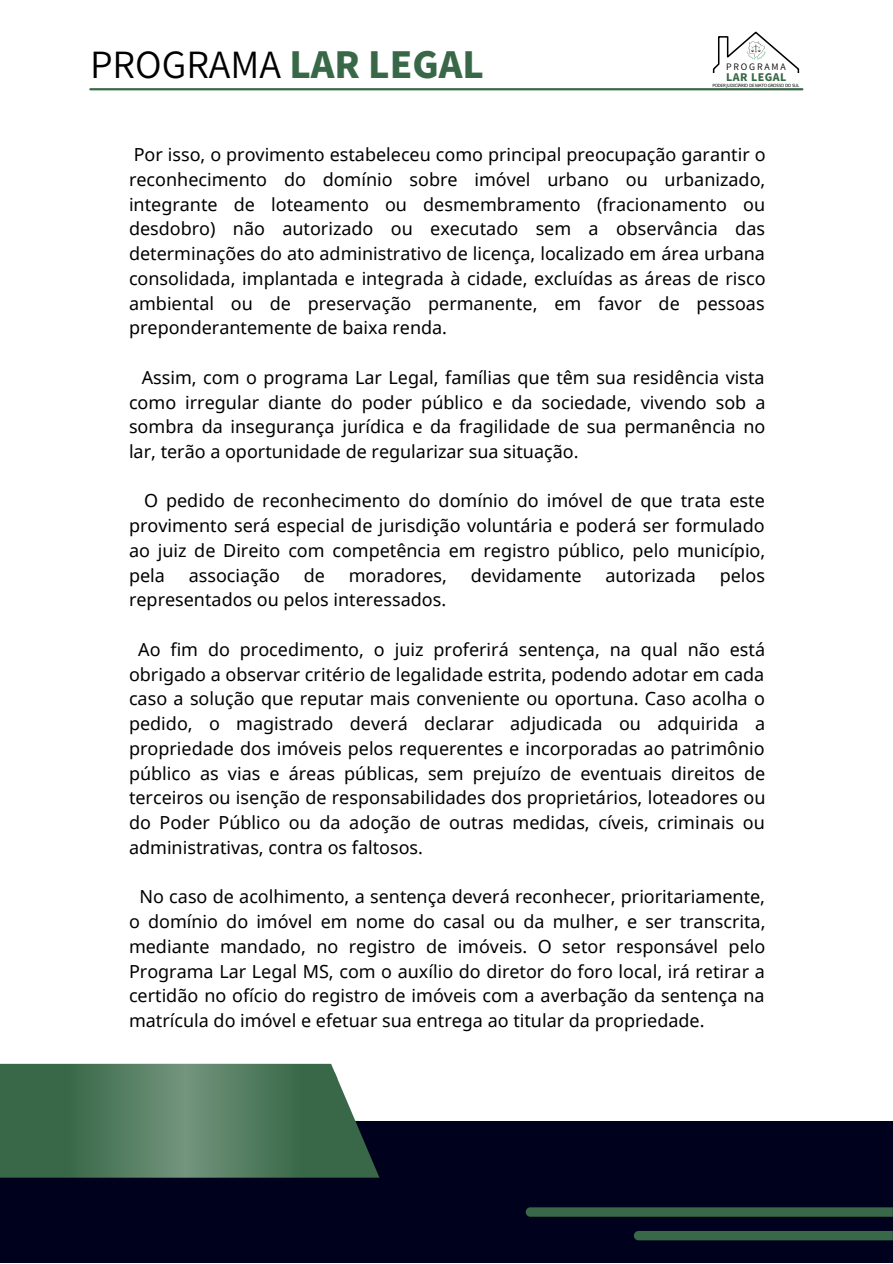
<style>
.page{position:relative;width:893px;height:1264px;background:#fff}
.page>*{position:absolute;margin:0;border:0;box-sizing:border-box;transform-origin:0 0}
.t1{font:600 36px "Noto Sans JP";color:#000}
.t2{font:18px/24.8px "Noto Sans";color:#000;text-align:justify}
.t3{font:900 10.35px "Noto Sans JP";letter-spacing:.045em;color:#386847}
.t4{font:600 8.85px "Noto Sans JP";letter-spacing:.2em;color:#000}
.t5{font:4.35px "Noto Sans";letter-spacing:-.05em;color:#000}
.s1{font-weight:900;color:#386847}
</style>
<div class="page">
<div style="left:0;top:1120px;width:892px;height:142px;background:#00021d"></div>
<svg style="left:525px;top:1207px;width:367px;height:9px;background:#356345"></svg>
<div style="left:634px;top:1231px;width:258px;height:9px;background:#386847"></div>
<svg style="left:0;top:1063px;width:385px;height:115px;background:#537b60"></svg>
<hr style="left:90px;top:88px;width:712px;height:2px;background:#386847">
<svg style="left:712px;top:31px;width:87px;height:41px"></svg>
<p class="t1" style="left:90px;top:36px;width:395px">PROGRAMA <span class="s1">LAR LEGAL</span></p>
<p class="t4" style="left:726px;top:60px;width:61px">PROGRAMA</p>
<p class="t5" style="left:712px;top:82px;width:89px">PODER JUDICIÁRIO DE MATO GROSSO DO SUL</p>
<p class="t3" style="left:726px;top:69px;width:62px">LAR LEGAL</p>
<p class="t2" style="left:129px;top:142px;width:638px">Por isso, o provimento estabeleceu como principal preocupação garantir o reconhecimento do domínio sobre imóvel urbano ou urbanizado, integrante de loteamento ou desmembramento (fracionamento ou desdobro) não autorizado ou executado sem a observância das determinações do ato administrativo de licença, localizado em área urbana consolidada, implantada e integrada à cidade, excluídas as áreas de risco ambiental ou de preservação permanente, em favor de pessoas preponderantemente de baixa renda.</p>
<p class="t2" style="left:129px;top:364px;width:638px;text-indent:13px">Assim, com o programa Lar Legal, famílias que têm sua residência vista como irregular diante do poder público e da sociedade, vivendo sob a sombra da insegurança jurídica e da fragilidade de sua permanência no lar, terão a oportunidade de regularizar sua situação.</p>
<p class="t2" style="left:129px;top:488px;width:637px;text-indent:15px">O pedido de reconhecimento do domínio do imóvel de que trata este provimento será especial de jurisdição voluntária e poderá ser formulado ao juiz de Direito com competência em registro público, pelo município, pela</p>
<p class="t2" style="left:189px;top:562px;width:93px">associação</p>
<p class="t2" style="left:304px;top:562px;width:23px">de</p>
<p class="t2" style="left:349px;top:562px;width:100px">moradores,</p>
<p class="t2" style="left:471px;top:562px;width:112px">devidamente</p>
<p class="t2" style="left:605px;top:562px;width:92px">autorizada</p>
<p class="t2" style="left:719px;top:562px;width:47px">pelos</p>
<p class="t2" style="left:129px;top:587px;width:318px">representados ou pelos interessados.</p>
<p class="t2" style="left:129px;top:636px;width:638px;text-indent:9px">Ao fim do procedimento, o juiz proferirá sentença, na qual não está obrigado a observar critério de legalidade estrita, podendo adotar em cada caso a solução que reputar mais conveniente ou oportuna. Caso acolha o pedido, o magistrado deverá declarar adjudicada ou adquirida a propriedade dos imóveis pelos requerentes e incorporadas ao patrimônio público as vias e áreas públicas, sem prejuízo de eventuais direitos de terceiros ou isenção de responsabilidades dos proprietários, loteadores ou do Poder Público ou da adoção de outras medidas, cíveis, criminais ou administrativas, contra os faltosos.</p>
<p class="t2" style="left:129px;top:884px;width:638px;text-indent:10px">No caso de acolhimento, a sentença deverá reconhecer, prioritariamente, o domínio do imóvel em nome do casal ou da mulher, e ser transcrita, mediante mandado, no registro de imóveis. O setor responsável pelo Programa Lar Legal MS, com o auxílio do diretor do foro local, irá retirar a certidão no ofício do registro de imóveis com a averbação da sentença na matrícula do imóvel e efetuar sua entrega ao titular da propriedade.</p>
</div>
